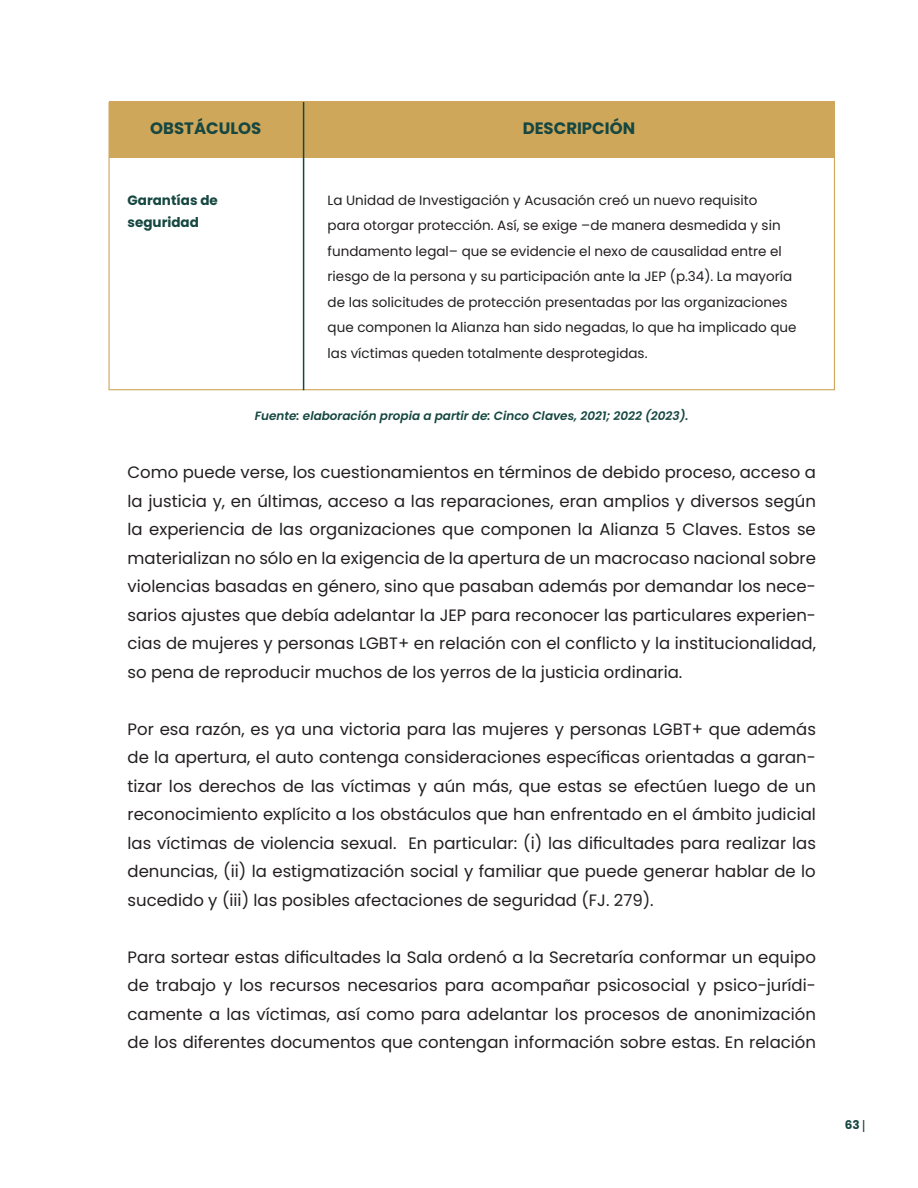
<style>
.page{position:relative;width:918px;height:1188px;background:#fff}
.page>*{position:absolute;margin:0;border:0;box-sizing:border-box;transform-origin:0 0}
.t1{font:16.5px/28.5px "Poppins";color:#231f20;text-align:justify}
.t2{font:700 16.5px "Poppins";color:#164741}
.t3{font:13.5px/25.5px "Poppins";color:#231f20}
.t4{font:700 13.5px/22.5px "Poppins";color:#164741}
.t5{font:italic 600 12px "Poppins";color:#164741}
.t6{font:700 12px "Poppins";color:#164741}
.s1{font-family:"Source Sans 3";font-weight:400}
</style>
<div class="page">
<div style="left:109px;top:102px;width:726px;height:56px;background:#cfa75a"></div>
<hr style="left:303px;top:102px;width:1px;height:288px;background:#164741">
<p class="t2" style="left:150px;top:119px;width:113px">OBSTÁCULOS</p>
<p class="t2" style="left:523px;top:119px;width:114px">DESCRIPCIÓN</p>
<p class="t4" style="left:128px;top:189px;width:92px">Garantías de seguridad</p>
<p class="t3" style="left:328px;top:187px;width:471px">La Unidad de Investigación y Acusación creó un nuevo requisito<br>para otorgar protección. Así, se exige –de manera desmedida y sin fundamento legal– que se evidencie el nexo de causalidad entre el riesgo de la persona y su participación ante la JEP (p.34). La mayoría de las solicitudes de protección presentadas por las organizaciones que componen la Alianza han sido negadas, lo que ha implicado que las víctimas queden totalmente desprotegidas.</p>
<p class="t5" style="left:255px;top:408px;width:435px">Fuente: elaboración propia a partir de: Cinco Claves, 2021; 2022 (2023).</p>
<p class="t1" style="left:128px;top:459px;width:690px">Como puede verse, los cuestionamientos en términos de debido proceso, acceso a la justicia y, en últimas, acceso a las reparaciones, eran amplios y diversos según la experiencia de las organizaciones que componen la Alianza 5 Claves. Estos se materializan no sólo en la exigencia de la apertura de un macrocaso nacional sobre violencias basadas en género, sino que pasaban además por demandar los nece&shy;sarios ajustes que debía adelantar la JEP para reconocer las particulares experien&shy;cias de mujeres y personas LGBT+ en relación con el conflicto y la institucionalidad, so pena de reproducir muchos de los yerros de la justicia ordinaria.</p>
<p class="t1" style="left:128px;top:715px;width:690px">Por esa razón, es ya una victoria para las mujeres y personas LGBT+ que además de la apertura, el auto contenga consideraciones específicas orientadas a garan&shy;tizar los derechos de las víctimas y aún más, que estas se efectúen luego de un reconocimiento explícito a los obstáculos que han enfrentado en el ámbito judicial las víctimas de violencia sexual. En particular: (i) las dificultades para realizar las denuncias, (ii) la estigmatización social y familiar que puede generar hablar de lo sucedido y (iii) las posibles afectaciones de seguridad (FJ. 279).</p>
<p class="t1" style="left:128px;top:943px;width:690px">Para sortear estas dificultades la Sala ordenó a la Secretaría conformar un equipo de trabajo y los recursos necesarios para acompañar psicosocial y psico-jurídi&shy;camente a las víctimas, así como para adelantar los procesos de anonimización de los diferentes documentos que contengan información sobre estas. En relación</p>
<p class="t6" style="left:845px;top:1118px;width:22px">63 <span class="s1">|</span></p>
</div>
